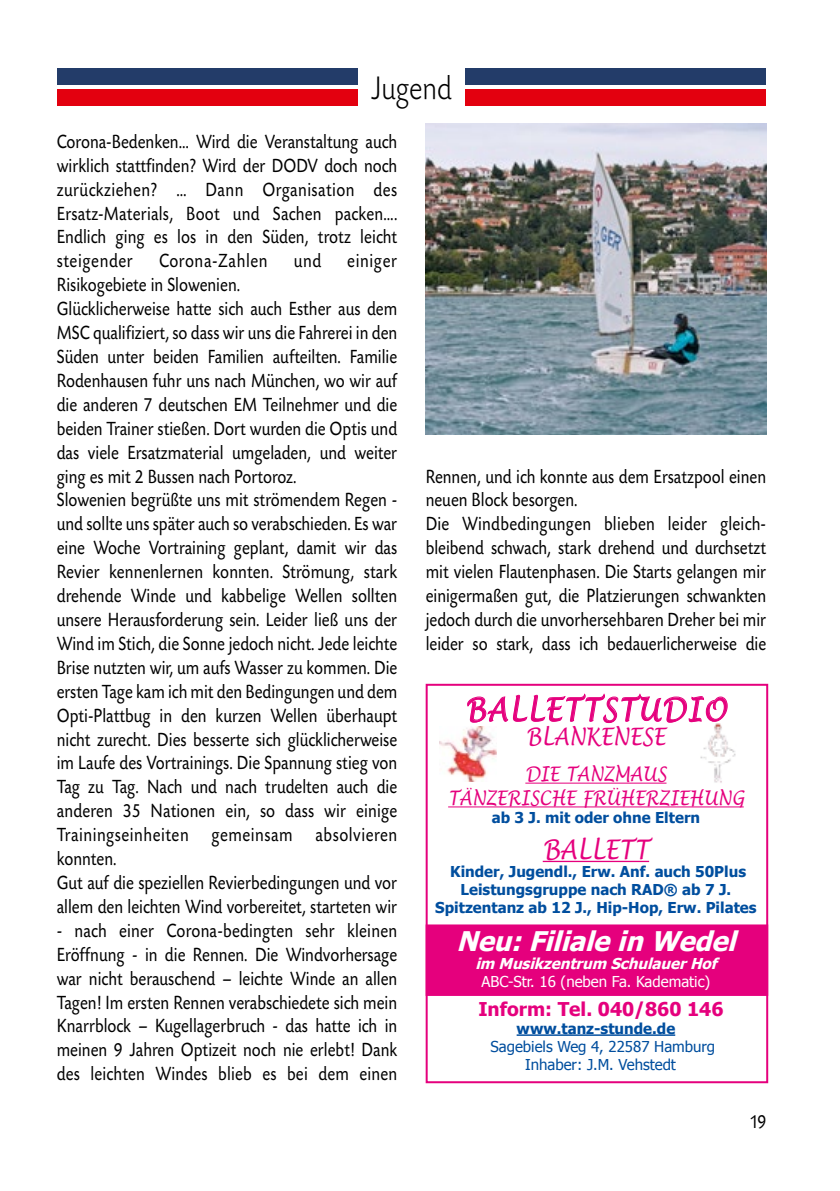
<style>
.page{position:relative;width:840px;height:1191px;background:#fff}
.page>*{position:absolute;margin:0;border:0;box-sizing:border-box;transform-origin:0 0}
.t1{font:300 34px "Today SB";color:#000;scale:.84 1}
.t2{font:italic 32px "Lucida Handwriting";letter-spacing:.055em;color:#e5007d;scale:.84 1}
.t3{font:italic 700 27px "Tahoma";color:#fff}
.t4{font:italic 27px "Lucida Handwriting";color:#e5007d;scale:.84 1}
.t5{font:italic 24px "Lucida Handwriting";color:#e5007d;scale:.84 1}
.t6{font:20px/23.8px "Today SB";color:#000;text-align:justify;scale:.84 1}
.t7{font:italic 20px/23.8px "Lucida Handwriting";color:#e5007d;text-align:center;scale:.84 1}
.t8{font:20px "Today SB";letter-spacing:.035em;color:#000;scale:.84 1}
.t9{font:700 19px "Tahoma";color:#e5007d}
.t10{font:700 15px/18px "Tahoma";color:#004e9e;text-align:center}
.t11{font:15px/18px "Tahoma";color:#004e9e;text-align:center}
.t12{font:15px "Tahoma";color:#fff}
.t13{font:italic 700 15px "Tahoma";color:#fff}
</style>
<div class="page">
<div style="left:57px;top:68px;width:300px;height:16px;background:#233c69"></div>
<div style="left:57px;top:89px;width:300px;height:17px;background:#e3000f"></div>
<div style="left:465px;top:68px;width:300px;height:16px;background:#233c69"></div>
<div style="left:465px;top:89px;width:300px;height:17px;background:#e3000f"></div>
<div style="left:425px;top:924px;width:342px;height:72px;background:#e5007d;border:2px solid #e5007d"></div>
<div style="left:425px;top:684px;width:342px;height:399px;border:2px solid #e5007d"></div>
<hr style="left:525px;top:782px;width:141px;height:1px;background:#e5007d">
<hr style="left:448px;top:806px;width:295px;height:1px;background:#e5007d">
<hr style="left:542px;top:860px;width:106px;height:2px;background:#e5007d">
<hr style="left:516px;top:1034px;width:158px;height:1px;background:#004e9e">
<svg style="left:467px;top:693px;width:260px;height:30px"></svg>
<img style="left:439px;top:726px;width:56px;height:55px">
<img style="left:698px;top:722px;width:37px;height:61px">
<img style="left:425px;top:124px;width:340px;height:311px">
<h1 class="t1" style="left:371px;top:70px;width:98px">Jugend</h1>
<p class="t6" style="left:57px;top:130px;width:407px">Corona-Bedenken… Wird die Veranstaltung auch wirklich stattfinden? Wird der DODV doch noch zurückziehen? … Dann Organisation des Ersatz-Materials, Boot und Sachen packen….<br>Endlich ging es los in den Süden, trotz leicht steigender</p>
<p class="t8" style="left:159px;top:250px;width:131px">Corona-Zahlen</p>
<p class="t6" style="left:293px;top:250px;width:34px">und</p>
<p class="t8" style="left:347px;top:250px;width:61px">einiger</p>
<p class="t6" style="left:57px;top:274px;width:407px;text-align:left">Risikogebiete in Slowenien.<br>Glücklicherweise hatte sich auch Esther aus dem MSC qualifiziert, so dass wir uns die Fahrerei in den Süden unter beiden Familien aufteilten. Familie Rodenhausen fuhr uns nach München, wo wir auf die anderen 7 deutschen EM Teilnehmer und die beiden Trainer stießen. Dort wurden die Optis und das viele Ersatzmaterial umgeladen, und weiter ging es mit 2 Bussen nach Portoroz.<br>Slowenien begrüßte uns mit strömendem Regen - und sollte uns später auch so verabschieden. Es war eine Woche Vortraining geplant, damit wir das Revier kennenlernen konnten. Strömung, stark drehende Winde und kabbelige Wellen sollten unsere Herausforderung sein. Leider ließ uns der Wind im Stich, die Sonne jedoch nicht. Jede leichte Brise nutzten wir, um aufs Wasser zu kommen. Die ersten Tage kam ich mit den Bedingungen und dem Opti-Plattbug in den kurzen Wellen überhaupt nicht zurecht. Dies besserte sich glücklicherweise im Laufe des Vortrainings. Die Spannung stieg von Tag zu Tag. Nach und nach trudelten auch die anderen 35 Nationen ein, so dass wir einige Trainingseinheiten gemeinsam absolvieren konnten.<br>Gut auf die speziellen Revierbedingungen und vor allem den leichten Wind vorbereitet, starteten wir</p>
<p class="t6" style="left:57px;top:919px;width:407px">- nach einer Corona-bedingten sehr kleinen Eröffnung - in die Rennen. Die Windvorhersage war nicht berauschend – leichte Winde an allen Tagen! Im ersten Rennen verabschiedete sich mein Knarrblock – Kugellagerbruch - das hatte ich in meinen 9 Jahren Optizeit noch nie erlebt! Dank des leichten Windes blieb es bei dem einen</p>
<p class="t6" style="left:425px;top:465px;width:407px;text-align:left">Rennen, und ich konnte aus dem Ersatzpool einen neuen Block besorgen.<br>Die Windbedingungen blieben leider gleich&shy;bleibend schwach, stark drehend und durchsetzt mit vielen Flautenphasen. Die Starts gelangen mir einigermaßen gut, die Platzierungen schwankten jedoch durch die unvorhersehbaren Dreher bei mir leider so stark, dass ich bedauerlicherweise die</p>
<h2 class="t2" style="left:465px;top:690px;width:312px">BALLETTSTUDIO</h2>
<p class="t5" style="left:526px;top:721px;width:167px">BLANKENESE</p>
<p class="t7" style="left:448px;top:763px;width:353px">DIE TANZMAUS<br>TÄNZERISCHE FRÜHERZIEHUNG</p>
<p class="t10" style="left:491px;top:807px;width:210px">ab 3 J. mit oder ohne Eltern</p>
<h3 class="t4" style="left:542px;top:833px;width:128px">BALLETT</h3>
<p class="t10" style="left:435px;top:861px;width:322px">Kinder, Jugendl., Erw. Anf. auch 50Plus<br>Leistungsgruppe nach RAD® ab 7 J.<br>Spitzentanz ab 12 J., Hip-Hop, Erw. Pilates</p>
<h3 class="t3" style="left:456px;top:922px;width:289px">Neu:Filialein Wedel</h3>
<p class="t13" style="left:475px;top:953px;width:248px">im Musikzentrum SchulauerHof</p>
<p class="t12" style="left:481px;top:971px;width:230px">ABC-Str. 16 (neben Fa. Kadematic)</p>
<p class="t9" style="left:478px;top:995px;width:246px">Inform: Tel. 040/860 146</p>
<p class="t10" style="left:516px;top:1018px;width:160px">www.tanz-stunde.de</p>
<p class="t11" style="left:490px;top:1037px;width:226px">Sagebiels Weg 4, 22587 Hamburg<br>Inhaber: J.M. Vehstedt</p>
<p class="t6" style="left:749px;top:1110px;width:21px">19</p>
</div>
